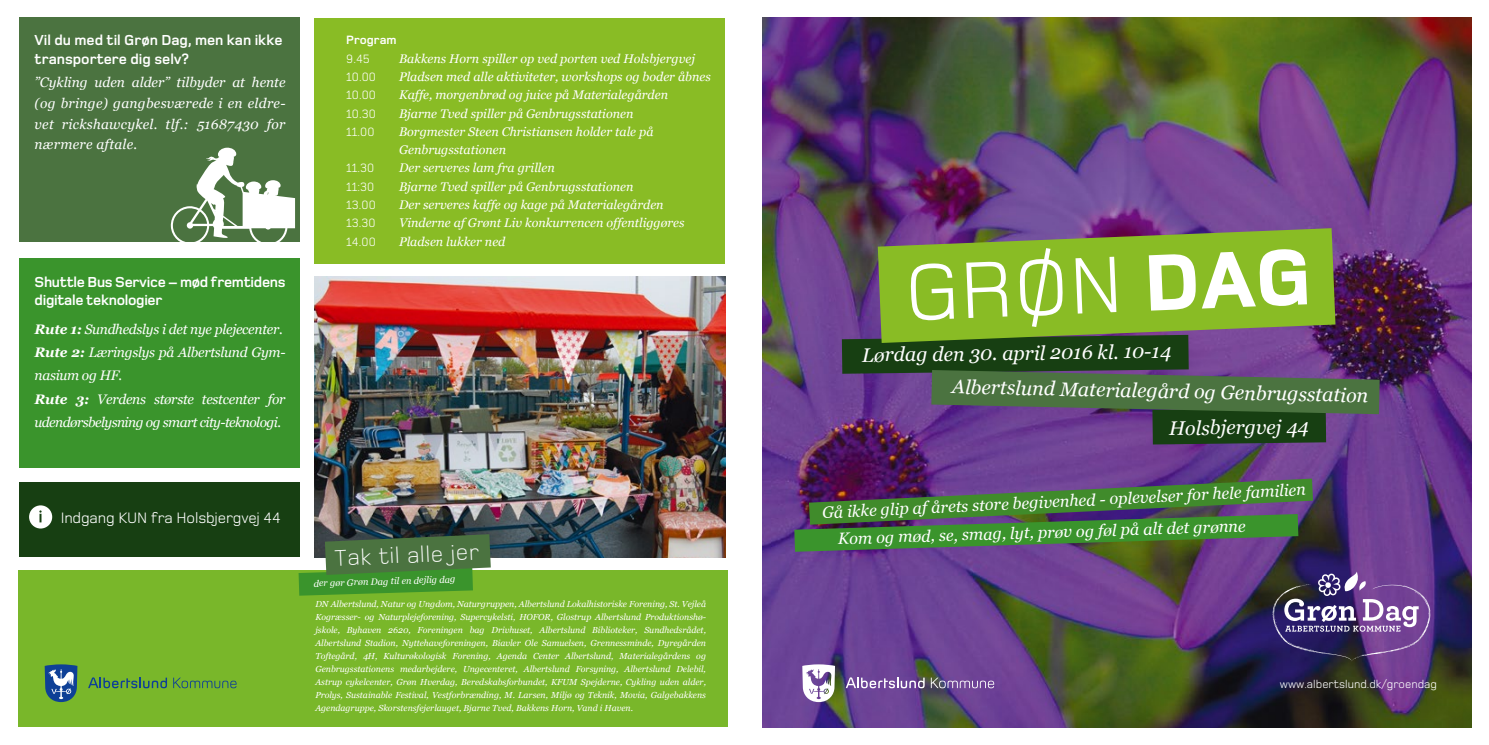
<style>
.page{position:relative;width:1489px;height:745px;background:#fff}
.page>*{position:absolute;margin:0;border:0;box-sizing:border-box;transform-origin:0 0}
.t1{font:82.88px "Foundry Monoline";color:#fff}
.t2{font:300 23.5px "Foundry Monoline";color:#fff}
.t3{font:italic 19.62px "Georgia";color:#fff}
.t4{font:italic 16.25px "Georgia";color:#fff}
.t5{font:15.62px "Foundry Monoline";letter-spacing:-.01em;color:#fff}
.t6{font:700 15px/18.2px "Foundry Monoline";letter-spacing:-.02em;color:#fff}
.t7{font:700 15px/18.2px "Foundry Monoline";color:#fff}
.t8{font:italic 13.75px/23.2px "Georgia";letter-spacing:-.02em;color:#fff;text-align:justify}
.t9{font:italic 12.5px/18.2px "Georgia";color:#fff}
.t10{font:12.5px "Foundry Monoline";color:#fff}
.t11{font:700 12.5px "Foundry Monoline";color:#fff}
.t12{font:11.75px "Foundry Monoline";color:#fff}
.t13{font:italic 9.38px "Georgia";color:#fff}
.t14{font:italic 8.75px/13px "Georgia";color:#fff;text-align:justify}
.s1{font-weight:700}
.s2{font-weight:800}
</style>
<div class="page">
<div style="left:19px;top:18px;width:280px;height:224px;background:#4b7340"></div>
<div style="left:19px;top:259px;width:280px;height:209px;background:#3a942c"></div>
<div style="left:19px;top:570px;width:708px;height:156px;background:#79b72a"></div>
<img style="left:762px;top:18px;width:708px;height:708px">
<img style="left:314px;top:276px;width:411px;height:280px">
<svg style="left:45px;top:664px;width:32px;height:37px"></svg>
<svg style="left:173px;top:677px;width:63px;height:10px"></svg>
<svg style="left:88px;top:677px;width:79px;height:10px"></svg>
<svg style="left:802px;top:664px;width:33px;height:37px"></svg>
<svg style="left:930px;top:677px;width:64px;height:10px"></svg>
<svg style="left:845px;top:677px;width:79px;height:10px"></svg>
<div style="left:314px;top:18px;width:411px;height:245px;background:#89bc25"></div>
<svg style="left:841px;top:334px;width:538px;height:110px;background:#494b53"></svg>
<svg style="left:877px;top:228px;width:458px;height:115px;background:#81a631"></svg>
<img style="left:794px;top:478px;width:518px;height:73px">
<div style="left:19px;top:482px;width:280px;height:74px;background:#173f12"></div>
<div style="left:29px;top:505px;width:23px;height:23px;background:#fff;border-radius:50%"></div>
<svg style="left:39px;top:510px;width:3px;height:12px"></svg>
<svg style="left:298px;top:534px;width:193px;height:61px;background:#518643"></svg>
<svg style="left:1272px;top:571px;width:158px;height:90px;background:#634c84"></svg>
<svg style="left:170px;top:147px;width:125px;height:95px"></svg>
<h3 class="t7" style="left:35px;top:31px;width:249px">Vil du med til Grøn Dag, men kan ikke transportere dig selv?</h3>
<h3 class="t8" style="left:35px;top:71px;width:252px;line-height:20.8px">”Cykling uden alder” tilbyder at hente (og bringe) gangbesværede i en eldre&shy;vet rickshawcykel. tlf.: 51687430 for nærmere aftale.</h3>
<h3 class="t6" style="left:35px;top:273px;width:252px">Shuttle Bus Service – mød fremtidens digitale teknologier</h3>
<h3 class="t8" style="left:35px;top:316px;width:252px;text-align:left"><span class="s1">Rute 1:</span> Sundhedslys i det nye plejecenter.<br><span class="s1">Rute 2:</span> Læringslys på Albertslund Gym&shy;nasium og HF.<br><span class="s1">Rute 3:</span> Verdens største testcenter for udendørsbelysning og smart city-teknologi.</h3>
<h3 class="t11" style="left:346px;top:33px;width:52px">Program</h3>
<h3 class="t10" style="left:346px;top:52px;width:25px">9.45</h3>
<h3 class="t9" style="left:399px;top:49px;width:297px">Bakkens Horn spiller op ved porten ved Holsbjergvej</h3>
<h3 class="t10" style="left:346px;top:70px;width:31px">10.00</h3>
<h3 class="t9" style="left:399px;top:67px;width:313px">Pladsen med alle aktiviteter, workshops og boder åbnes</h3>
<h3 class="t10" style="left:346px;top:88px;width:31px">10.00</h3>
<h3 class="t9" style="left:399px;top:85px;width:270px">Kaffe, morgenbrød og juice på Materialegården</h3>
<h3 class="t10" style="left:346px;top:106px;width:31px">10.30</h3>
<h3 class="t9" style="left:399px;top:103px;width:236px">Bjarne Tved spiller på Genbrugsstationen</h3>
<h3 class="t10" style="left:346px;top:125px;width:30px">11.00</h3>
<h3 class="t9" style="left:399px;top:122px;width:256px">Borgmester Steen Christiansen holder tale på<br>Genbrugsstationen</h3>
<h3 class="t10" style="left:346px;top:161px;width:30px">11.30</h3>
<h3 class="t9" style="left:399px;top:158px;width:157px">Der serveres lam fra grillen</h3>
<h3 class="t10" style="left:346px;top:179px;width:30px">11:30</h3>
<h3 class="t9" style="left:399px;top:177px;width:236px">Bjarne Tved spiller på Genbrugsstationen</h3>
<h3 class="t10" style="left:346px;top:198px;width:31px">13.00</h3>
<h3 class="t9" style="left:399px;top:195px;width:266px">Der serveres kaffe og kage på Materialegården</h3>
<h3 class="t10" style="left:346px;top:216px;width:31px">13.30</h3>
<h3 class="t9" style="left:399px;top:213px;width:287px">Vinderne af Grønt Liv konkurrencen offentliggøres</h3>
<h3 class="t10" style="left:346px;top:234px;width:31px">14.00</h3>
<h3 class="t9" style="left:399px;top:231px;width:108px">Pladsen lukker ned</h3>
<h3 class="t5" style="left:61px;top:509px;width:222px">Indgang KUN fra Holsbjergvej 44</h3>
<h2 class="t2" style="left:334px;top:545px;width:146px;rotate:-3deg">Tak til alle jer</h2>
<p class="t13" style="left:313px;top:576px;width:143px;rotate:-2deg">der gør Grøn Dag til en dejlig dag</p>
<p class="t14" style="left:315px;top:597px;width:392px">DN Albertslund, Natur og Ungdom, Naturgruppen, Albertslund Lokalhistoriske Forening, St. Vejleå Kogræsser- og Naturplejeforening, Supercykelsti, HOFOR, Glostrup Albertslund Produktionshø&shy;jskole, Byhaven 2620, Foreningen bag Drivhuset, Albertslund Biblioteker, Sundhedsrådet, Albertslund Stadion, Nyttehaveforeningen, Biavler Ole Samuelsen, Grennessminde, Dyregården Toftegård, 4H, Kulturøkologisk Forening, Agenda Center Albertslund, Materialegårdens og Genbrugsstationens medarbejdere, Ungecenteret, Albertslund Forsyning, Albertslund Delebil, Astrup cykelcenter, Grøn Hverdag, Beredskabsforbundet, KFUM Spejderne, Cykling uden alder, Prolys, Sustainable Festival, Vestforbrænding, M. Larsen, Miljø og Teknik, Movia, Galgebakkens Agendagruppe, Skorstensfejerlauget, Bjarne Tved, Bakkens Horn, Vand i Haven.</p>
<h1 class="t1" style="left:903px;top:246px;width:409px;rotate:-2deg">GRØN <span class="s2">DAG</span></h1>
<h3 class="t3" style="left:862px;top:341px;width:310px;rotate:-1deg">Lørdag den 30. april 2016 kl. 10-14</h3>
<h3 class="t3" style="left:952px;top:373px;width:418px;rotate:1deg">Albertslund Materialegård og Genbrugsstation</h3>
<h3 class="t3" style="left:1168px;top:414px;width:141px;rotate:-1deg">Holsbjergvej 44</h3>
<h3 class="t4" style="left:821px;top:501px;width:486px;rotate:-3deg">Gå ikke glip af årets store begivenhed - oplevelser for hele familien</h3>
<h3 class="t4" style="left:837px;top:527px;width:409px;rotate:-2deg">Kom og mød, se, smag, lyt, prøv og føl på alt det grønne</h3>
<h3 class="t12" style="left:1279px;top:677px;width:159px">www.albertslund.dk/groendag</h3>
</div>
